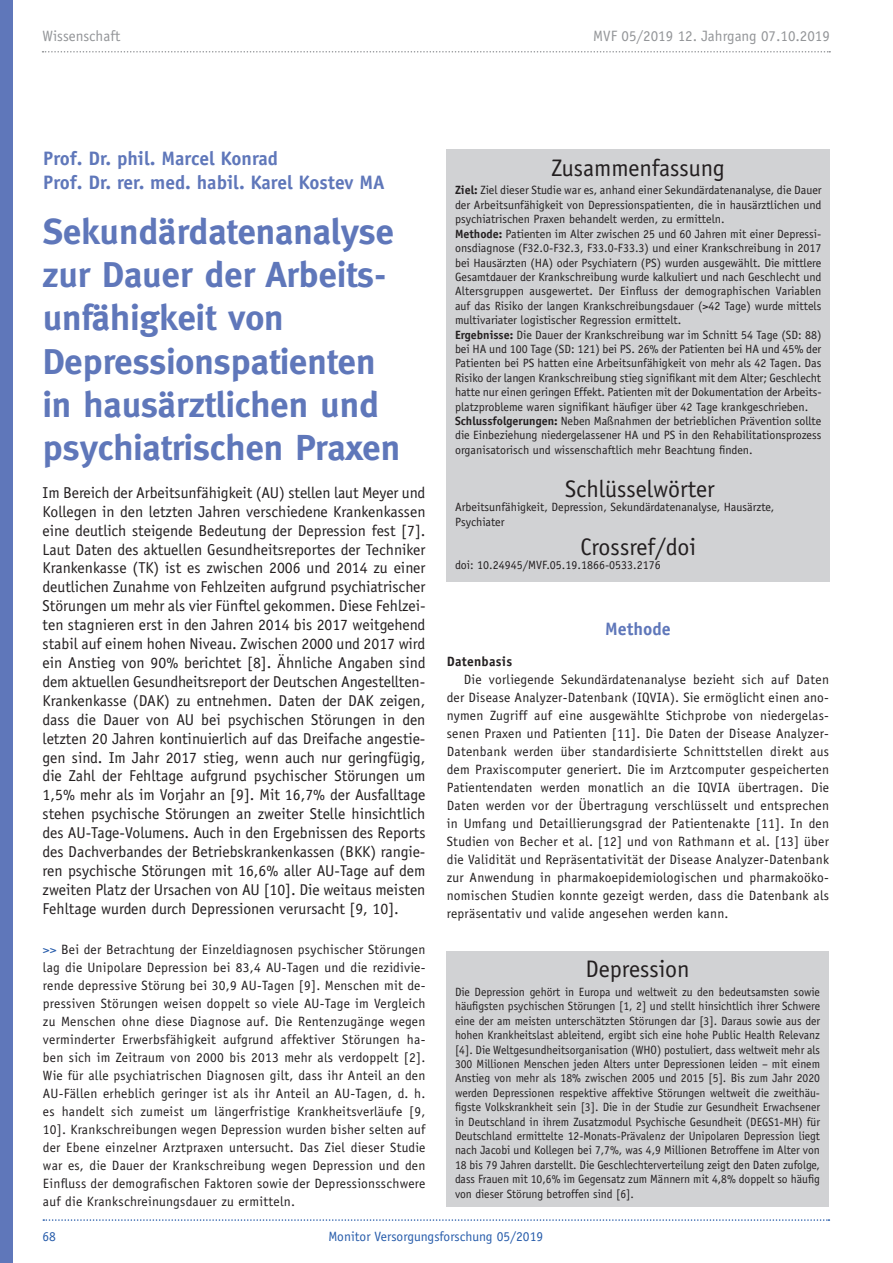
<style>
.page{position:relative;width:893px;height:1263px;background:#fff}
.page>*{position:absolute;margin:0;border:0;box-sizing:border-box;transform-origin:0 0}
.t1{font:700 36px/43.2px "Meta";color:#5f77ba}
.t2{font:24px "Officina Sans";color:#231f20}
.t3{font:700 19.5px/23.4px "Officina Sans";color:#5f77ba}
.t4{font:700 18px "Officina Sans";color:#5f77ba}
.t5{font:15.75px/18.9px "Officina Sans";color:#231f20;text-align:justify}
.t6{font:15px "Officina Sans";color:#939598}
.t7{font:13.5px/18px "Officina Sans";letter-spacing:.02em;color:#231f20;text-align:justify}
.t8{font:13.5px "Officina Sans";color:#275caa}
.t9{font:700 13.5px "Officina Sans";letter-spacing:.02em;color:#231f20}
.t10{font:12px/14.4px "Officina Sans";color:#231f20}
.s1{color:#275caa}
.s2{font-weight:700}
</style>
<div class="page">
<svg style="left:43px;top:51px;width:787px;height:2px"></svg>
<svg style="left:43px;top:1219px;width:786px;height:2px"></svg>
<div style="left:0;top:0;width:13px;height:1263px;background:#5f77ba"></div>
<div style="left:446px;top:149px;width:384px;height:433px;background:#d1d2d4"></div>
<div style="left:446px;top:951px;width:382px;height:255px;background:#d1d2d4"></div>
<p class="t6" style="left:43px;top:27px;width:79px">Wissenschaft</p>
<p class="t6" style="left:593px;top:27px;width:238px">MVF 05/2019 12. Jahrgang 07.10.2019</p>
<h3 class="t3" style="left:43px;top:147px;width:343px">Prof. Dr. phil. Marcel Konrad<br>Prof. Dr. rer. med. habil. Karel Kostev MA</h3>
<h1 class="t1" style="left:43px;top:210px;width:359px">Sekundärdatenanalyse zur Dauer der Arbeits&shy;unfähigkeit von<br>Depressionspatienten in hausärztlichen und psychiatrischen Praxen</h1>
<p class="t5" style="left:43px;top:483px;width:385px">Im Bereich der Arbeitsunfähigkeit (AU) stellen laut Meyer und Kollegen in den letzten Jahren verschiedene Krankenkassen eine deutlich steigende Bedeutung der Depression fest [7].<br>Laut Daten des aktuellen Gesundheitsreportes der Techniker Krankenkasse (TK) ist es zwischen 2006 und 2014 zu einer deutlichen Zunahme von Fehlzeiten aufgrund psychiatrischer Störungen um mehr als vier Fünftel gekommen. Diese Fehlzei&shy;ten stagnieren erst in den Jahren 2014 bis 2017 weitgehend stabil auf einem hohen Niveau. Zwischen 2000 und 2017 wird ein Anstieg von 90% berichtet [8]. Ähnliche Angaben sind dem aktuellen Gesundheitsreport der Deutschen Angestellten-Krankenkasse (DAK) zu entnehmen. Daten der DAK zeigen, dass die Dauer von AU bei psychischen Störungen in den letzten 20 Jahren kontinuierlich auf das Dreifache angestie&shy;gen sind. Im Jahr 2017 stieg, wenn auch nur geringfügig, die Zahl der Fehltage aufgrund psychischer Störungen um 1,5% mehr als im Vorjahr an [9]. Mit 16,7% der Ausfalltage stehen psychische Störungen an zweiter Stelle hinsichtlich des AU-Tage-Volumens. Auch in den Ergebnissen des Reports des Dachverbandes der Betriebskrankenkassen (BKK) rangie&shy;ren psychische Störungen mit 16,6% aller AU-Tage auf dem zweiten Platz der Ursachen von AU [10]. Die weitaus meisten Fehltage wurden durch Depressionen verursacht [9, 10].</p>
<p class="t7" style="left:43px;top:940px;width:384px"><span class="s1">&gt;&gt;</span> Bei der Betrachtung der Einzeldiagnosen psychischer Störungen lag die Unipolare Depression bei 83,4 AU-Tagen und die rezidivie&shy;rende depressive Störung bei 30,9 AU-Tagen [9]. Menschen mit de&shy;pressiven Störungen weisen doppelt so viele AU-Tage im Vergleich zu Menschen ohne diese Diagnose auf. Die Rentenzugänge wegen verminderter Erwerbsfähigkeit aufgrund affektiver Störungen ha&shy;ben sich im Zeitraum von 2000 bis 2013 mehr als verdoppelt [2].<br>Wie für alle psychiatrischen Diagnosen gilt, dass ihr Anteil an den AU-Fällen erheblich geringer ist als ihr Anteil an AU-Tagen, d. h. es handelt sich zumeist um längerfristige Krankheitsverläufe [9, 10]. Krankschreibungen wegen Depression wurden bisher selten auf der Ebene einzelner Arztpraxen untersucht. Das Ziel dieser Studie war es, die Dauer der Krankschreibung wegen Depression und den Einfluss der demografischen Faktoren sowie der Depressionsschwere auf die Krankschreinungsdauer zu ermitteln.</p>
<h2 class="t2" style="left:551px;top:154px;width:175px">Zusammenfassung</h2>
<p class="t10" style="left:455px;top:183px;width:368px"><span class="s2">Ziel:</span> Ziel dieser Studie war es, anhand einer Sekundärdatenanalyse, die Dauer der Arbeitsunfähigkeit von Depressionspatienten, die in hausärztlichen und psychiatrischen Praxen behandelt werden, zu ermitteln.<br><span class="s2">Methode:</span> Patienten im Alter zwischen 25 und 60 Jahren mit einer Depressi&shy;onsdiagnose (F32.0-F32.3, F33.0-F33.3) und einer Krankschreibung in 2017 bei Hausärzten (HA) oder Psychiatern (PS) wurden ausgewählt. Die mittlere Gesamtdauer der Krankschreibung wurde kalkuliert und nach Geschlecht und Altersgruppen ausgewertet. Der Einfluss der demographischen Variablen auf das Risiko der langen Krankschreibungsdauer (&gt;42 Tage) wurde mittels multivariater logistischer Regression ermittelt.<br><span class="s2">Ergebnisse:</span> Die Dauer der Krankschreibung war im Schnitt 54 Tage (SD: 88) bei HA und 100 Tage (SD: 121) bei PS. 26% der Patienten bei HA und 45% der Patienten bei PS hatten eine Arbeitsunfähigkeit von mehr als 42 Tagen. Das Risiko der langen Krankschreibung stieg signifikant mit dem Alter; Geschlecht hatte nur einen geringen Effekt. Patienten mit der Dokumentation der Arbeits&shy;platzprobleme waren signifikant häufiger über 42 Tage krankgeschrieben.<br><span class="s2">Schlussfolgerungen:</span> Neben Maßnahmen der betrieblichen Prävention sollte die Einbeziehung niedergelassener HA und PS in den Rehabilitationsprozess organisatorisch und wissenschaftlich mehr Beachtung finden.</p>
<h2 class="t2" style="left:565px;top:475px;width:151px">Schlüsselwörter</h2>
<p class="t10" style="left:455px;top:500px;width:321px">Arbeitsunfähigkeit, Depression, Sekundärdatenanalyse, Hausärzte,<br>Psychiater</p>
<h2 class="t2" style="left:580px;top:532px;width:117px">Crossref/doi</h2>
<p class="t10" style="left:455px;top:558px;width:207px">doi: 10.24945/MVF.05.19.1866-0533.2176</p>
<h3 class="t4" style="left:605px;top:618px;width:67px">Methode</h3>
<p class="t9" style="left:447px;top:653px;width:67px">Datenbasis</p>
<p class="t7" style="left:447px;top:670px;width:384px;text-indent:17px">Die vorliegende Sekundärdatenanalyse bezieht sich auf Daten der Disease Analyzer-Datenbank (IQVIA). Sie ermöglicht einen ano&shy;nymen Zugriff auf eine ausgewählte Stichprobe von niedergelas&shy;senen Praxen und Patienten [11]. Die Daten der Disease Analyzer-Datenbank werden über standardisierte Schnittstellen direkt aus dem Praxiscomputer generiert. Die im Arztcomputer gespeicherten Patientendaten werden monatlich an die IQVIA übertragen. Die Daten werden vor der Übertragung verschlüsselt und entsprechen in Umfang und Detaillierungsgrad der Patientenakte [11]. In den Studien von Becher et al. [12] und von Rathmann et al. [13] über die Validität und Repräsentativität der Disease Analyzer-Datenbank zur Anwendung in pharmakoepidemiologischen und pharmakoöko&shy;nomischen Studien konnte gezeigt werden, dass die Datenbank als repräsentativ und valide angesehen werden kann.</p>
<h2 class="t2" style="left:585px;top:955px;width:106px">Depression</h2>
<p class="t10" style="left:455px;top:985px;width:367px;text-align:justify">Die Depression gehört in Europa und weltweit zu den bedeutsamsten sowie häufigsten psychischen Störungen [1, 2] und stellt hinsichtlich ihrer Schwere eine der am meisten unterschätzten Störungen dar [3]. Daraus sowie aus der hohen Krankheitslast ableitend, ergibt sich eine hohe Public Health Relevanz [4]. Die Weltgesundheitsorganisation (WHO) postuliert, dass weltweit mehr als 300 Millionen Menschen jeden Alters unter Depressionen leiden – mit einem Anstieg von mehr als 18% zwischen 2005 und 2015 [5]. Bis zum Jahr 2020 werden Depressionen respektive affektive Störungen weltweit die zweithäu&shy;figste Volkskrankheit sein [3]. Die in der Studie zur Gesundheit Erwachsener in Deutschland in ihrem Zusatzmodul Psychische Gesundheit (DEGS1-MH) für Deutschland ermittelte 12-Monats-Prävalenz der Unipolaren Depression liegt nach Jacobi und Kollegen bei 7,7%, was 4,9 Millionen Betroffene im Alter von 18 bis 79 Jahren darstellt. Die Geschlechterverteilung zeigt den Daten zufolge, dass Frauen mit 10,6% im Gegensatz zum Männern mit 4,8% doppelt so häufig von dieser Störung betroffen sind [6].</p>
<p class="t8" style="left:43px;top:1228px;width:15px">68</p>
<p class="t8" style="left:329px;top:1228px;width:216px">Monitor Versorgungsforschung 05/2019</p>
</div>
